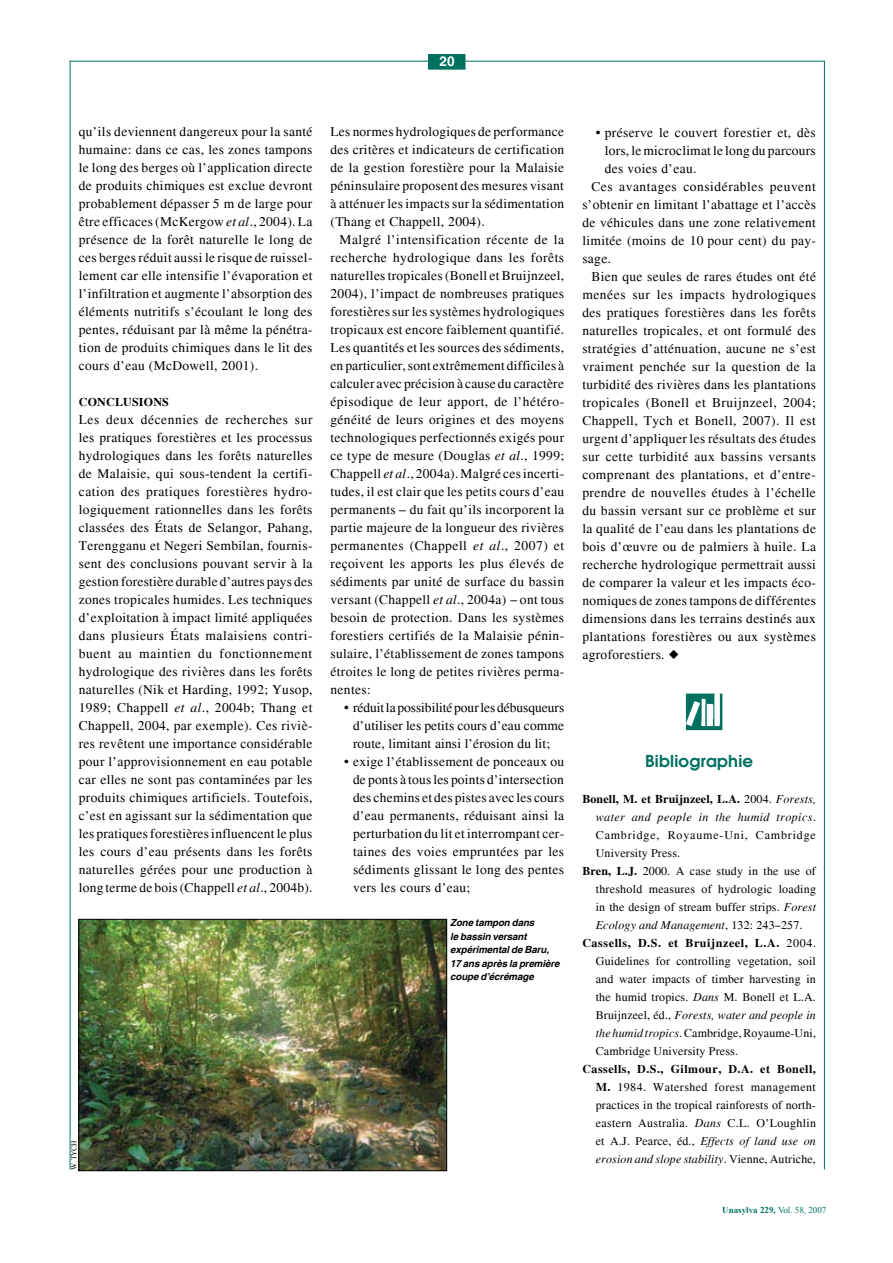
<style>
.page{position:relative;width:893px;height:1263px;background:#fff}
.page>*{position:absolute;margin:0;border:0;box-sizing:border-box;transform-origin:0 0}
.t1{font:600 16.5px "Avant Garde";letter-spacing:.015em;color:#007161}
.t2{font:13.5px/18px "Times";letter-spacing:.025em;color:#000;text-align:justify}
.t3{font:700 13.5px "Helvetica";color:#fff}
.t4{font:12px/18px "Times";letter-spacing:.015em;color:#000;text-align:justify}
.t5{font:italic 12px "Times";letter-spacing:.01em;color:#000}
.t6{font:700 12px "Times";letter-spacing:.02em;color:#000}
.t7{font:700 12px "Times";letter-spacing:.05em;color:#000}
.t8{font:italic 12px "Times";letter-spacing:.035em;color:#000}
.t9{font:12px "Times";letter-spacing:.07em;color:#000}
.t10{font:italic 700 9.75px/13.5px "Helvetica";letter-spacing:-.01em;color:#000}
.t11{font:700 9px "Times New Roman";color:#007161}
.t12{font:7.5px "Times New Roman";color:#000}
.s1{font-style:italic}
.s2{font-weight:400}
.s3{font-weight:400;font-style:italic}
.s4{font-style:normal}
.s5{font-weight:700}
</style>
<div class="page">
<div style="left:429px;top:55px;width:36px;height:14px;background:#007161"></div>
<div style="left:428px;top:54px;width:37px;height:15px;border:1px solid #007161"></div>
<img style="left:80px;top:921px;width:365px;height:248px">
<div style="left:78px;top:919px;width:369px;height:252px;border:1px solid #000"></div>
<img style="left:685px;top:693px;width:38px;height:38px">
<p class="t3" style="left:440px;top:53px;width:17px">20</p>
<p class="t2" style="left:79px;top:123px;width:235px">qu’ils deviennent dangereux pour la santé humaine: dans ce cas, les zones tampons le long des berges où l’application directe de produits chimiques est exclue devront probablement dépasser 5 m de large pour être efficaces (McKergow <span class="s1">et al</span>., 2004). La présence de la forêt naturelle le long de ces berges réduit aussi le risque de ruissel&shy;lement car elle intensifie l’évaporation et l’infiltration et augmente l’absorption des éléments nutritifs s’écoulant le long des pentes, réduisant par là même la pénétra&shy;tion de produits chimiques dans le lit des cours d’eau (McDowell, 2001).</p>
<p class="t6" style="left:79px;top:395px;width:92px">CONCLUSIONS</p>
<p class="t2" style="left:79px;top:411px;width:235px">Les deux décennies de recherches sur les pratiques forestières et les processus hydrologiques dans les forêts naturelles de Malaisie, qui sous-tendent la certifi&shy;cation des pratiques forestières hydro&shy;logiquement rationnelles dans les forêts classées des États de Selangor, Pahang, Terengganu et Negeri Sembilan, fournis&shy;sent des conclusions pouvant servir à la gestion forestière durable d’autres pays des zones tropicales humides. Les techniques d’exploitation à impact limité appliquées dans plusieurs États malaisiens contri&shy;buent au maintien du fonctionnement hydrologique des rivières dans les forêts naturelles (Nik et Harding, 1992; Yusop, 1989; Chappell <span class="s1">et al</span>., 2004b; Thang et Chappell, 2004, par exemple). Ces riviè&shy;res revêtent une importance considérable pour l’approvisionnement en eau potable car elles ne sont pas contaminées par les produits chimiques artificiels. Toutefois, c’est en agissant sur la sédimentation que les pratiques forestières influencent le plus les cours d’eau présents dans les forêts naturelles gérées pour une production à long terme de bois (Chappell <span class="s1">et al</span>., 2004b).</p>
<p class="t2" style="left:330px;top:123px;width:235px">Les normes hydrologiques de performance des critères et indicateurs de certification de la gestion forestière pour la Malaisie péninsulaire proposent des mesures visant à atténuer les impacts sur la sédimentation (Thang et Chappell, 2004).</p>
<p class="t2" style="left:330px;top:231px;width:235px;text-indent:9px">Malgré l’intensification récente de la recherche hydrologique dans les forêts naturelles tropicales (Bonell et Bruijnzeel, 2004), l’impact de nombreuses pratiques forestières sur les systèmes hydrologiques tropicaux est encore faiblement quantifié.<br>Les quantités et les sources des sédiments, en particulier, sont extrêmement diffi-ciles à calculer avec précision à cause du caractère épisodique de leur apport, de l’hétéro&shy;généité de leurs origines et des moyens technologiques perfectionnés exigés pour ce type de mesure (Douglas <span class="s1">et al</span>., 1999; Chappell <span class="s1">et al</span>., 2004a). Malgré ces incerti&shy;tudes, il est clair que les petits cours d’eau permanents – du fait qu’ils incorporent la partie majeure de la longueur des rivières permanentes (Chappell <span class="s1">et al</span>., 2007) et reçoivent les apports les plus élevés de sédiments par unité de surface du bassin versant (Chappell <span class="s1">et al</span>., 2004a) – ont tous besoin de protection. Dans les systèmes forestiers certifiés de la Malaisie pénin&shy;sulaire, l’établissement de zones tampons étroites le long de petites rivières perma&shy;nentes:</p>
<p class="t2" style="left:353px;top:699px;width:213px;text-indent:-9px">• réduit la possibilité pour les débusqueurs d’utiliser les petits cours d’eau comme route, limitant ainsi l’érosion du lit;</p>
<p class="t2" style="left:353px;top:753px;width:213px;text-indent:-9px">• exige l’établissement de ponceaux ou de ponts à tous les points d’intersection des chemins et des pistes avec les cours d’eau permanents, réduisant ainsi la perturbation du lit et interrompant cer&shy;taines des voies empruntées par les sédiments glissant le long des pentes vers les cours d’eau;</p>
<p class="t10" style="left:450px;top:916px;width:111px">Zone tampon dans<br>le bassin versant expérimental de Baru,<br>17 ans après la première coupe d’écrémage</p>
<p class="t12" style="left:69px;top:1169px;width:31px;rotate:-90deg">W. Tych</p>
<p class="t2" style="left:596px;top:123px;width:221px">• préserve le couvert forestier et, dès</p>
<p class="t2" style="left:605px;top:141px;width:212px">lors, le microclimat le long du parcours</p>
<p class="t2" style="left:605px;top:159px;width:93px">des voies d’eau.</p>
<p class="t2" style="left:591px;top:177px;width:226px">Ces avantages considérables peuvent</p>
<p class="t2" style="left:582px;top:195px;width:235px">s’obtenir en limitant l’abattage et l’accès</p>
<p class="t2" style="left:582px;top:213px;width:235px">de véhicules dans une zone relativement</p>
<p class="t2" style="left:582px;top:231px;width:235px">limitée (moins de 10 pour cent) du pay-</p>
<p class="t2" style="left:582px;top:249px;width:30px">sage.</p>
<p class="t2" style="left:591px;top:267px;width:226px">Bien que seules de rares études ont été</p>
<p class="t2" style="left:582px;top:285px;width:235px">menées sur les impacts hydrologiques</p>
<p class="t2" style="left:582px;top:303px;width:235px">des pratiques forestières dans les forêts</p>
<p class="t2" style="left:582px;top:321px;width:235px">naturelles tropicales, et ont formulé des</p>
<p class="t2" style="left:582px;top:339px;width:235px">stratégies d’atténuation, aucune ne s’est</p>
<p class="t2" style="left:582px;top:357px;width:235px">vraiment penchée sur la question de la</p>
<p class="t2" style="left:582px;top:375px;width:235px">turbidité des rivières dans les plantations</p>
<p class="t2" style="left:582px;top:393px;width:235px">tropicales (Bonell et Bruijnzeel, 2004;</p>
<p class="t2" style="left:582px;top:411px;width:235px">Chappell, Tych et Bonell, 2007). Il est</p>
<p class="t2" style="left:582px;top:429px;width:235px">urgent d’appliquer les résultats des études</p>
<p class="t2" style="left:582px;top:447px;width:235px">sur cette turbidité aux bassins versants</p>
<p class="t2" style="left:582px;top:465px;width:235px">comprenant des plantations, et d’entre-</p>
<p class="t2" style="left:582px;top:483px;width:235px">prendre de nouvelles études à l’échelle</p>
<p class="t2" style="left:582px;top:501px;width:235px">du bassin versant sur ce problème et sur</p>
<p class="t2" style="left:582px;top:519px;width:235px">la qualité de l’eau dans les plantations de</p>
<p class="t2" style="left:582px;top:537px;width:235px">bois d’œuvre ou de palmiers à huile. La</p>
<p class="t2" style="left:582px;top:555px;width:235px">recherche hydrologique permettrait aussi</p>
<p class="t2" style="left:582px;top:573px;width:235px">de comparer la valeur et les impacts éco-</p>
<p class="t2" style="left:582px;top:591px;width:235px">nomiques de zones tampons de différentes</p>
<p class="t2" style="left:582px;top:609px;width:235px">dimensions dans les terrains destinés aux</p>
<p class="t2" style="left:582px;top:627px;width:235px">plantations forestières ou aux systèmes</p>
<p class="t2" style="left:582px;top:645px;width:98px">agroforestiers. ◆</p>
<p class="t1" style="left:645px;top:750px;width:110px">Bibliographie</p>
<p class="t6" style="left:582px;top:792px;width:235px">Bonell, M. et Bruijnzeel, L.A. <span class="s2">2004.</span> <span class="s3">Forests,</span></p>
<p class="t8" style="left:596px;top:810px;width:222px">water and people in the humid tropics<span class="s4">.</span></p>
<p class="t9" style="left:596px;top:828px;width:221px">Cambridge, Royaume-Uni, Cambridge</p>
<p class="t4" style="left:596px;top:844px;width:86px">University Press.</p>
<p class="t4" style="left:582px;top:862px;width:235px"><span class="s5">Bren, L.J.</span> 2000. A case study in the use of</p>
<p class="t4" style="left:596px;top:880px;width:222px">threshold measures of hydrologic loading</p>
<p class="t4" style="left:596px;top:898px;width:222px">in the design of stream buffer strips. <span class="s1">Forest</span></p>
<p class="t5" style="left:596px;top:918px;width:208px">Ecology and Management<span class="s4">, 132: 243–257.</span></p>
<p class="t7" style="left:582px;top:936px;width:235px">Cassells, D.S. et Bruijnzeel, L.A. <span class="s2">2004.</span></p>
<p class="t4" style="left:596px;top:952px;width:222px">Guidelines for controlling vegetation, soil</p>
<p class="t4" style="left:596px;top:970px;width:222px">and water impacts of timber harvesting in</p>
<p class="t4" style="left:596px;top:988px;width:222px">the humid tropics. <span class="s1">Dans</span> M. Bonell et L.A.</p>
<p class="t5" style="left:596px;top:1008px;width:222px"><span class="s4">Bruijnzeel, éd.,</span> Forests, water and people in</p>
<p class="t4" style="left:596px;top:1024px;width:222px"><span class="s1">the humid tropics</span>. Cambridge, Royaume-Uni,</p>
<p class="t4" style="left:596px;top:1042px;width:144px">Cambridge University Press.</p>
<p class="t4" style="left:596px;top:1060px;width:222px;text-indent:-14px"><span class="s5">Cassells, D.S., Gilmour, D.A. et Bonell, M.</span> 1984. Watershed forest management practices in the tropical rainforests of north&shy;eastern Australia. <span class="s1">Dans</span> C.L. O’Loughlin et A.J. Pearce, éd., <span class="s1">Effects of land use on erosion and slope stability</span>. Vienne, Autriche,</p>
<p class="t11" style="left:722px;top:1204px;width:106px">Unasylva 229, <span class="s2">Vol. 58, 2007</span></p>
</div>
